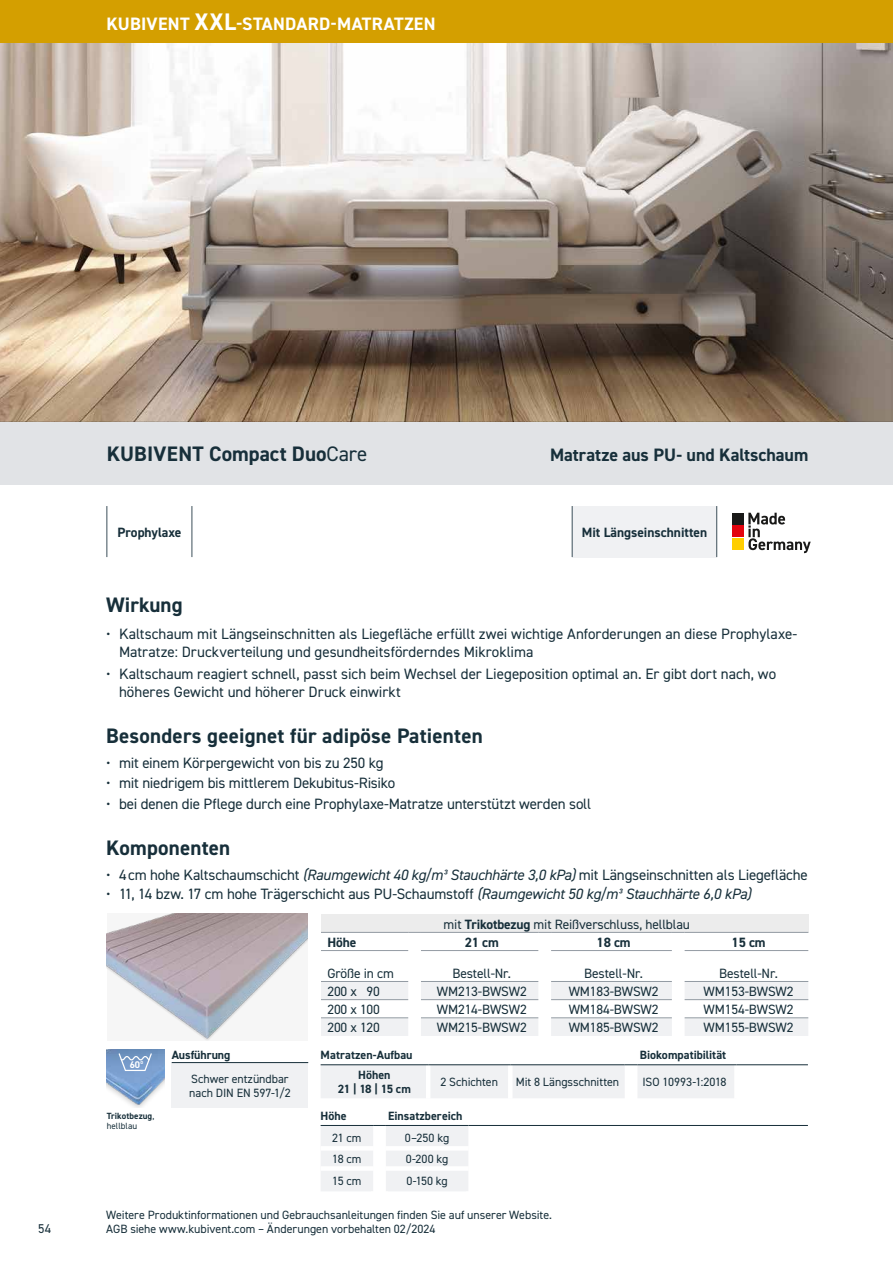
<style>
.page{position:relative;width:893px;height:1263px;background:#fff}
.page>*{position:absolute;margin:0;border:0;box-sizing:border-box;transform-origin:0 0}
.t1{font:700 21px "DIN2014";letter-spacing:.01em;color:#172f3a}
.t2{font:700 18px "DIN2014";letter-spacing:.015em;color:#fff}
.t3{font:700 18px "DIN2014";letter-spacing:-.005em;color:#172f3a}
.t4{font:15px/18px "DIN2014";letter-spacing:-.005em;color:#172f3a}
.t5{font:13.5px "DIN2014";letter-spacing:-.01em;color:#172f3a}
.t6{font:700 13.5px "DIN2014";color:#172f3a}
.t7{font:12.75px "DIN2014";color:#172f3a}
.t8{font:12px/14.2px "DIN2014";letter-spacing:-.005em;color:#172f3a}
.t9{font:700 12px/14.4px "DIN2014";letter-spacing:.005em;color:#172f3a;text-align:center}
.t10{font:700 9.6px "DIN2014";color:#fff}
.t11{font:700 9px/9.4px "DIN2014";letter-spacing:.01em;color:#172f3a}
.s1{font-size:24px}
.s2{font-weight:400}
.s3{font-style:italic}
.s4{font-weight:700}
</style>
<div class="page">
<img style="left:0;top:43px;width:893px;height:378px">
<svg style="left:748px;top:513px;width:63px;height:40px"></svg>
<div style="left:732px;top:513px;width:12px;height:11px;background:#191918"></div>
<div style="left:732px;top:525px;width:12px;height:12px;background:#e3040f"></div>
<div style="left:732px;top:538px;width:12px;height:12px;background:#ffce00"></div>
<img style="left:107px;top:914px;width:201px;height:127px">
<img style="left:107px;top:1050px;width:58px;height:58px">
<svg style="left:119px;top:1053px;width:33px;height:18px"></svg>
<div style="left:0;top:0;width:893px;height:43px;background:#d49f00"></div>
<div style="left:0;top:421px;width:893px;height:64px;background:#e1e3e6"></div>
<hr style="left:107px;top:506px;width:1px;height:51px;background:#3c4f59">
<hr style="left:192px;top:506px;width:1px;height:51px;background:#3c4f59">
<div style="left:572px;top:506px;width:145px;height:51px;background:#f0f1f3"></div>
<hr style="left:572px;top:506px;width:1px;height:51px;background:#3c4f59">
<hr style="left:716px;top:506px;width:1px;height:51px;background:#3c4f59">
<div style="left:321px;top:914px;width:487px;height:18px;background:#ececec"></div>
<svg style="left:321px;top:932px;width:487px;height:104px"></svg>
<hr style="left:685px;top:932px;width:123px;height:1px;background:#939ba3">
<hr style="left:321px;top:950px;width:87px;height:1px;background:#939ba3">
<hr style="left:421px;top:950px;width:117px;height:1px;background:#939ba3">
<hr style="left:551px;top:950px;width:121px;height:1px;background:#939ba3">
<hr style="left:685px;top:950px;width:123px;height:1px;background:#939ba3">
<hr style="left:321px;top:981px;width:87px;height:1px;background:#939ba3">
<hr style="left:421px;top:981px;width:117px;height:1px;background:#939ba3">
<hr style="left:551px;top:981px;width:121px;height:1px;background:#939ba3">
<hr style="left:685px;top:981px;width:123px;height:1px;background:#939ba3">
<hr style="left:321px;top:999px;width:87px;height:1px;background:#939ba3">
<hr style="left:421px;top:999px;width:117px;height:1px;background:#939ba3">
<hr style="left:551px;top:999px;width:121px;height:1px;background:#939ba3">
<hr style="left:685px;top:999px;width:123px;height:1px;background:#939ba3">
<hr style="left:321px;top:1017px;width:87px;height:1px;background:#939ba3">
<hr style="left:421px;top:1017px;width:117px;height:1px;background:#939ba3">
<hr style="left:551px;top:1017px;width:121px;height:1px;background:#939ba3">
<hr style="left:685px;top:1017px;width:123px;height:1px;background:#939ba3">
<hr style="left:736px;top:1064px;width:72px;height:1px;background:#172f3a">
<svg style="left:321px;top:1064px;width:415px;height:127px"></svg>
<hr style="left:386px;top:1125px;width:82px;height:1px;background:#172f3a">
<hr style="left:468px;top:1125px;width:340px;height:1px;background:#172f3a">
<hr style="left:321px;top:1125px;width:52px;height:1px;background:#172f3a">
<hr style="left:321px;top:1146px;width:52px;height:4px;background:#fff">
<hr style="left:373px;top:1146px;width:13px;height:4px;background:#fff">
<hr style="left:386px;top:1146px;width:82px;height:4px;background:#fff">
<hr style="left:468px;top:1146px;width:340px;height:4px;background:#fff">
<div style="left:321px;top:1166px;width:52px;height:5px;background:#fff"></div>
<div style="left:373px;top:1166px;width:13px;height:5px;background:#fff"></div>
<div style="left:386px;top:1166px;width:82px;height:5px;background:#fff"></div>
<div style="left:468px;top:1166px;width:340px;height:5px;background:#fff"></div>
<div style="left:172px;top:1062px;width:136px;height:45px;background:#f0f1f3"></div>
<hr style="left:172px;top:1062px;width:136px;height:1px;background:#172f3a">
<p class="t2" style="left:106px;top:12px;width:331px">KUBIVENT <span class="s1">XXL</span>-STANDARD-MATRATZEN</p>
<p class="t7" style="left:38px;top:1221px;width:14px">54</p>
<h1 class="t1" style="left:107px;top:440px;width:262px">KUBIVENT Compact Duo<span class="s2">Care</span></h1>
<p class="t3" style="left:550px;top:443px;width:260px">Matratze aus PU- und Kaltschaum</p>
<p class="t6" style="left:118px;top:523px;width:65px">Prophylaxe</p>
<p class="t6" style="left:582px;top:523px;width:127px">Mit Längseinschnitten</p>
<h1 class="t1" style="left:106px;top:591px;width:78px">Wirkung</h1>
<p class="t4" style="left:119px;top:624px;width:680px;text-indent:-13px">• Kaltschaum mit Längseinschnitten als Liegefläche erfüllt zwei wichtige Anforderungen an diese Prophylaxe-<br>Matratze: Druckverteilung und gesundheitsförderndes Mikroklima</p>
<p class="t4" style="left:119px;top:664px;width:659px;text-indent:-13px">• Kaltschaum reagiert schnell, passt sich beim Wechsel der Liegeposition optimal an. Er gibt dort nach, wo höheres Gewicht und höherer Druck einwirkt</p>
<h1 class="t1" style="left:106px;top:722px;width:378px">Besonders geeignet für adipöse Patienten</h1>
<p class="t4" style="left:106px;top:753px;width:279px">• mit einem Körpergewicht von bis zu 250 kg</p>
<p class="t4" style="left:106px;top:774px;width:290px">• mit niedrigem bis mittlerem Dekubitus-Risiko</p>
<p class="t4" style="left:106px;top:795px;width:486px">• bei denen die Pflege durch eine Prophylaxe-Matratze unterstützt werden soll</p>
<h1 class="t1" style="left:106px;top:834px;width:126px">Komponenten</h1>
<p class="t4" style="left:106px;top:866px;width:703px">• 4cm hohe Kaltschaumschicht <span class="s3">(Raumgewicht 40 kg/m³ Stauchhärte 3,0 kPa)</span> mit Längseinschnitten als Liegefläche</p>
<p class="t4" style="left:106px;top:885px;width:646px">• 11, 14 bzw. 17 cm hohe Trägerschicht aus PU-Schaumstoff <span class="s3">(Raumgewicht 50 kg/m³ Stauchhärte 6,0 kPa)</span></p>
<p class="t10" style="left:130px;top:1058px;width:15px">60<sup>O</sup></p>
<p class="t11" style="left:107px;top:1112px;width:49px">Trikotbezug<span class="s2">, hellblau</span></p>
<p class="t9" style="left:172px;top:1048px;width:60px">Ausführung</p>
<p class="t8" style="left:189px;top:1071px;width:103px">Schwer entzündbar nach DIN EN 597-1/2</p>
<p class="t5" style="left:444px;top:915px;width:248px">mit <span class="s4">Trikotbezug</span> mit Reißverschluss, hellblau</p>
<p class="t6" style="left:327px;top:933px;width:30px">Höhe</p>
<p class="t6" style="left:465px;top:933px;width:36px">21 cm</p>
<p class="t6" style="left:596px;top:933px;width:36px">18 cm</p>
<p class="t6" style="left:731px;top:933px;width:36px">15 cm</p>
<p class="t5" style="left:327px;top:964px;width:68px">Größe in cm</p>
<p class="t5" style="left:452px;top:964px;width:60px">Bestell-Nr.</p>
<p class="t5" style="left:584px;top:964px;width:60px">Bestell-Nr.</p>
<p class="t5" style="left:719px;top:964px;width:60px">Bestell-Nr.</p>
<p class="t5" style="left:327px;top:983px;width:54px">200 x 90</p>
<p class="t5" style="left:437px;top:983px;width:91px">WM213-BWSW2</p>
<p class="t5" style="left:569px;top:983px;width:91px">WM183-BWSW2</p>
<p class="t5" style="left:704px;top:983px;width:91px">WM153-BWSW2</p>
<p class="t5" style="left:327px;top:1001px;width:54px">200 x 100</p>
<p class="t5" style="left:437px;top:1001px;width:91px">WM214-BWSW2</p>
<p class="t5" style="left:569px;top:1001px;width:91px">WM184-BWSW2</p>
<p class="t5" style="left:704px;top:1001px;width:91px">WM154-BWSW2</p>
<p class="t5" style="left:327px;top:1019px;width:54px">200 x 120</p>
<p class="t5" style="left:437px;top:1019px;width:91px">WM215-BWSW2</p>
<p class="t5" style="left:569px;top:1019px;width:91px">WM185-BWSW2</p>
<p class="t5" style="left:704px;top:1019px;width:91px">WM155-BWSW2</p>
<p class="t9" style="left:321px;top:1049px;width:93px">Matratzen-Aufbau</p>
<p class="t9" style="left:640px;top:1049px;width:88px">Biokompatibilität</p>
<p class="t9" style="left:338px;top:1069px;width:75px">Höhen<br>21 | 18 | 15 cm</p>
<p class="t8" style="left:440px;top:1075px;width:59px">2 Schichten</p>
<p class="t8" style="left:516px;top:1075px;width:105px">Mit 8 Längsschnitten</p>
<p class="t8" style="left:642px;top:1075px;width:86px">ISO 10993-1:2018</p>
<p class="t9" style="left:321px;top:1109px;width:28px">Höhe</p>
<p class="t9" style="left:388px;top:1109px;width:76px">Einsatzbereich</p>
<p class="t8" style="left:332px;top:1130px;width:31px">21 cm</p>
<p class="t8" style="left:405px;top:1130px;width:46px">0–250 kg</p>
<p class="t8" style="left:332px;top:1151px;width:31px">18 cm</p>
<p class="t8" style="left:406px;top:1151px;width:44px">0-200 kg</p>
<p class="t8" style="left:332px;top:1173px;width:31px">15 cm</p>
<p class="t8" style="left:406px;top:1173px;width:43px">0-150 kg</p>
<p class="t8" style="left:106px;top:1207px;width:447px">Weitere Produktinformationen und Gebrauchsanleitungen finden Sie auf unserer Website.<br>AGB siehe www.kubivent.com – Änderungen vorbehalten 02/2024</p>
</div>
